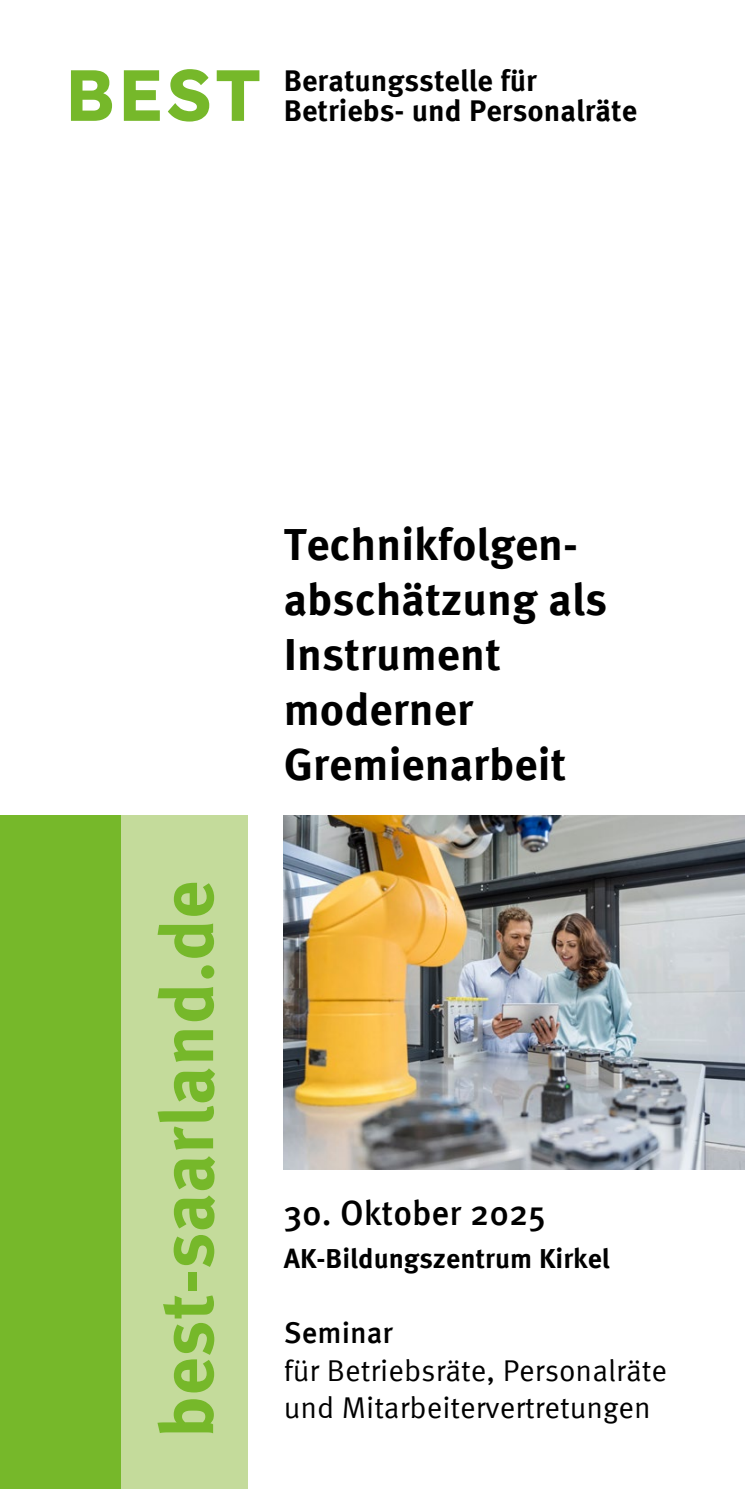
<style>
.page{position:relative;width:745px;height:1489px;background:#fff}
.page>*{position:absolute;margin:0;border:0;box-sizing:border-box;transform-origin:0 0}
.t1{font:700 75px "Meta Pro";color:#76b82a}
.t2{font:700 45px/55px "Meta Pro";color:#000}
.t3{font:500 35px "Meta Pro";color:#000}
.t4{font:30px/37.5px "Meta Pro";color:#000}
.t5{font:700 30px/30px "Meta Pro";color:#000}
.t6{font:500 30px "Meta Pro";color:#000}
.t7{font:700 27.5px "Meta Pro";color:#000}
</style>
<div class="page">
<div style="left:120px;top:815px;width:128px;height:673px;background:#c4db9b"></div>
<img style="left:283px;top:815px;width:461px;height:354px">
<div style="left:0;top:815px;width:120px;height:673px;background:#76b82a"></div>
<svg style="left:71px;top:69px;width:188px;height:53px"></svg>
<p class="t5" style="left:283px;top:63px;width:355px">Beratungsstelle für<br>Betriebs- und Personalräte</p>
<h1 class="t1" style="left:128px;top:1437px;width:559px;rotate:-90deg">best-saarland.de</h1>
<p class="t2" style="left:283px;top:514px;width:325px">Technikfolgen&shy;abschätzung als<br>Instrument moderner<br>Gremienarbeit</p>
<p class="t3" style="left:283px;top:1185px;width:264px">30. Oktober 2025</p>
<p class="t7" style="left:283px;top:1236px;width:327px">AK-Bildungszentrum Kirkel</p>
<p class="t6" style="left:283px;top:1309px;width:111px">Seminar</p>
<p class="t4" style="left:283px;top:1349px;width:384px">für Betriebsräte, Personalräte und Mitarbeitervertretungen</p>
</div>
